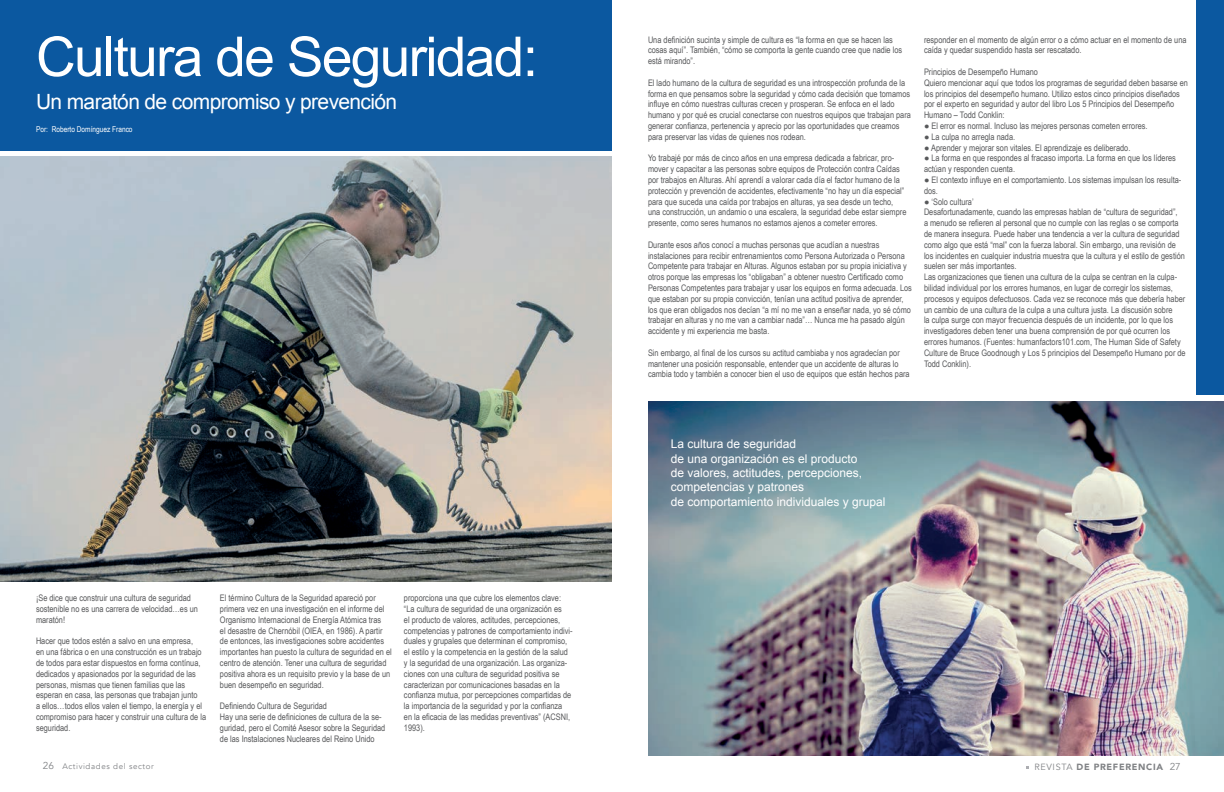
<style>
.page{position:relative;width:1224px;height:792px;background:#fff}
.page>*{position:absolute;margin:0;border:0;box-sizing:border-box;transform-origin:0 0}
.t1{font:55px "Arial";letter-spacing:-.03em;color:#fff}
.t2{font:21px "Arial";letter-spacing:-.03em;color:#fff}
.t3{font:12px/14.4px "Arial";color:#fff}
.t4{font:9px/10.8px "Arial Narrow";color:#57585a}
.t5{font:900 9px "Avenir";letter-spacing:.075em;color:#808285}
.t6{font:8px "Arial Narrow";color:#fff}
.t7{font:8px "Avenir";letter-spacing:.075em;color:#808285}
.s1{font-size:10px}
.s2{font-weight:400}
.s3{font-weight:400;font-size:10px}
</style>
<div class="page">
<div style="left:1196px;top:0;width:28px;height:395px;background:#0b58a0"></div>
<img style="left:0;top:157px;width:612px;height:424px">
<img style="left:648px;top:402px;width:576px;height:354px">
<div style="left:0;top:0;width:612px;height:151px;background:#0b58a0"></div>
<h1 class="t1" style="left:36px;top:21px;width:503px">Cultura de Seguridad:</h1>
<h2 class="t2" style="left:36px;top:88px;width:363px">Un maratón de compromiso y prevención</h2>
<p class="t6" style="left:36px;top:123px;width:98px">Por: Roberto Domínguez Franco</p>
<p class="t4" style="left:36px;top:592px;width:164px">¡Se dice que construir una cultura de seguridad sostenible no es una carrera de velocidad…es un maratón!</p>
<p class="t4" style="left:36px;top:635px;width:172px">Hacer que todos estén a salvo en una empresa,<br>en una fábrica o en una construcción es un trabajo de todos para estar dispuestos en forma contínua, dedicados y apasionados por la seguridad de las personas, mismas que tienen familias que las esperan en casa, las personas que trabajan junto<br>a ellos…todos ellos valen el tiempo, la energía y el compromiso para hacer y construir una cultura de la seguridad.</p>
<p class="t7" style="left:43px;top:761px;width:113px"><span class="s1">26</span> Actividades del sector</p>
<p class="t4" style="left:220px;top:592px;width:173px">El término Cultura de la Seguridad apareció por primera vez en una investigación en el informe del Organismo Internacional de Energía Atómica tras<br>el desastre de Chernóbil (OIEA, en 1986). A partir de entonces, las investigaciones sobre accidentes importantes han puesto la cultura de seguridad en el centro de atención. Tener una cultura de seguridad positiva ahora es un requisito previo y la base de un buen desempeño en seguridad.</p>
<p class="t4" style="left:220px;top:700px;width:167px">Definiendo Cultura de Seguridad<br>Hay una serie de definiciones de cultura de la se&shy;guridad, pero el Comité Asesor sobre la Seguridad de las Instalaciones Nucleares del Reino Unido</p>
<p class="t4" style="left:404px;top:592px;width:170px">proporciona una que cubre los elementos clave: “La cultura de seguridad de una organización es<br>el producto de valores, actitudes, percepciones, competencias y patrones de comportamiento indivi&shy;duales y grupales que determinan el compromiso, el estilo y la competencia en la gestión de la salud y la seguridad de una organización. Las organiza&shy;ciones con una cultura de seguridad positiva se caracterizan por comunicaciones basadas en la confianza mutua, por percepciones compartidas de la importancia de la seguridad y por la confianza en la eficacia de las medidas preventivas” (ACSNI, 1993).</p>
<p class="t4" style="left:648px;top:34px;width:256px">Una definición sucinta y simple de cultura es “la forma en que se hacen las cosas aquí”. También, “cómo se comporta la gente cuando cree que nadie los está mirando”.</p>
<p class="t4" style="left:648px;top:77px;width:264px">El lado humano de la cultura de seguridad es una introspección profunda de la forma en que pensamos sobre la seguridad y cómo cada decisión que tomamos influye en cómo nuestras culturas crecen y prosperan. Se enfoca en el lado humano y por qué es crucial conectarse con nuestros equipos que trabajan para generar confianza, pertenencia y aprecio por las oportunidades que creamos para preservar las vidas de quienes nos rodean.</p>
<p class="t4" style="left:648px;top:152px;width:260px">Yo trabajé por más de cinco años en una empresa dedicada a fabricar, pro&shy;mover y capacitar a las personas sobre equipos de Protección contra Caídas por trabajos en Alturas. Ahí aprendí a valorar cada día el factor humano de la protección y prevención de accidentes, efectivamente “no hay un día especial” para que suceda una caída por trabajos en alturas, ya sea desde un techo, una construcción, un andamio o una escalera, la seguridad debe estar siempre presente, como seres humanos no estamos ajenos a cometer errores.</p>
<p class="t4" style="left:648px;top:239px;width:265px">Durante esos años conocí a muchas personas que acudían a nuestras instalaciones para recibir entrenamientos como Persona Autorizada o Persona Competente para trabajar en Alturas. Algunos estaban por su propia iniciativa y otros porque las empresas los “obligaban” a obtener nuestro Certificado como Personas Competentes para trabajar y usar los equipos en forma adecuada. Los que estaban por su propia convicción, tenían una actitud positiva de aprender, los que eran obligados nos decían “a mí no me van a enseñar nada, yo sé cómo trabajar en alturas y no me van a cambiar nada”… Nunca me ha pasado algún accidente y mi experiencia me basta.</p>
<p class="t4" style="left:648px;top:347px;width:263px">Sin embargo, al final de los cursos su actitud cambiaba y nos agradecían por mantener una posición responsable, entender que un accidente de alturas lo cambia todo y también a conocer bien el uso de equipos que están hechos para</p>
<p class="t4" style="left:924px;top:34px;width:264px">responder en el momento de algún error o a cómo actuar en el momento de una caída y quedar suspendido hasta ser rescatado.</p>
<p class="t4" style="left:924px;top:66px;width:266px">Principios de Desempeño Humano<br>Quiero mencionar aquí que todos los programas de seguridad deben basarse en los principios del desempeño humano. Utilizo estos cinco principios diseñados por el experto en seguridad y autor del libro Los 5 Principios del Desempeño Humano – Todd Conklin:</p>
<p class="t4" style="left:924px;top:120px;width:225px">● El error es normal. Incluso las mejores personas cometen errores.</p>
<p class="t4" style="left:924px;top:131px;width:93px">● La culpa no arregla nada.</p>
<p class="t4" style="left:924px;top:142px;width:208px">● Aprender y mejorar son vitales. El aprendizaje es deliberado.</p>
<p class="t4" style="left:924px;top:152px;width:253px">● La forma en que respondes al fracaso importa. La forma en que los líderes actúan y responden cuenta.</p>
<p class="t4" style="left:924px;top:174px;width:259px">● El contexto influye en el comportamiento. Los sistemas impulsan los resulta&shy;dos.</p>
<p class="t4" style="left:924px;top:196px;width:263px">● ‘Solo cultura’<br>Desafortunadamente, cuando las empresas hablan de “cultura de seguridad”,<br>a menudo se refieren al personal que no cumple con las reglas o se comporta de manera insegura. Puede haber una tendencia a ver la cultura de seguridad como algo que está “mal” con la fuerza laboral. Sin embargo, una revisión de los incidentes en cualquier industria muestra que la cultura y el estilo de gestión suelen ser más importantes.<br>Las organizaciones que tienen una cultura de la culpa se centran en la culpa&shy;bilidad individual por los errores humanos, en lugar de corregir los sistemas, procesos y equipos defectuosos. Cada vez se reconoce más que debería haber un cambio de una cultura de la culpa a una cultura justa. La discusión sobre<br>la culpa surge con mayor frecuencia después de un incidente, por lo que los investigadores deben tener una buena comprensión de por qué ocurren los errores humanos. (Fuentes: humanfactors101.com, The Human Side of Safety Culture de Bruce Goodnough y Los 5 principios del Desempeño Humano por de Todd Conklin).</p>
<h3 class="t3" style="left:671px;top:437px;width:216px">La cultura de seguridad<br>de una organización es el producto<br>de valores, actitudes, percepciones, competencias y patrones<br>de comportamiento individuales y grupal</h3>
<p class="t5" style="left:1034px;top:759px;width:148px"><span class="s2">REVISTA</span> DE PREFERENCIA <span class="s3">27</span></p>
</div>
